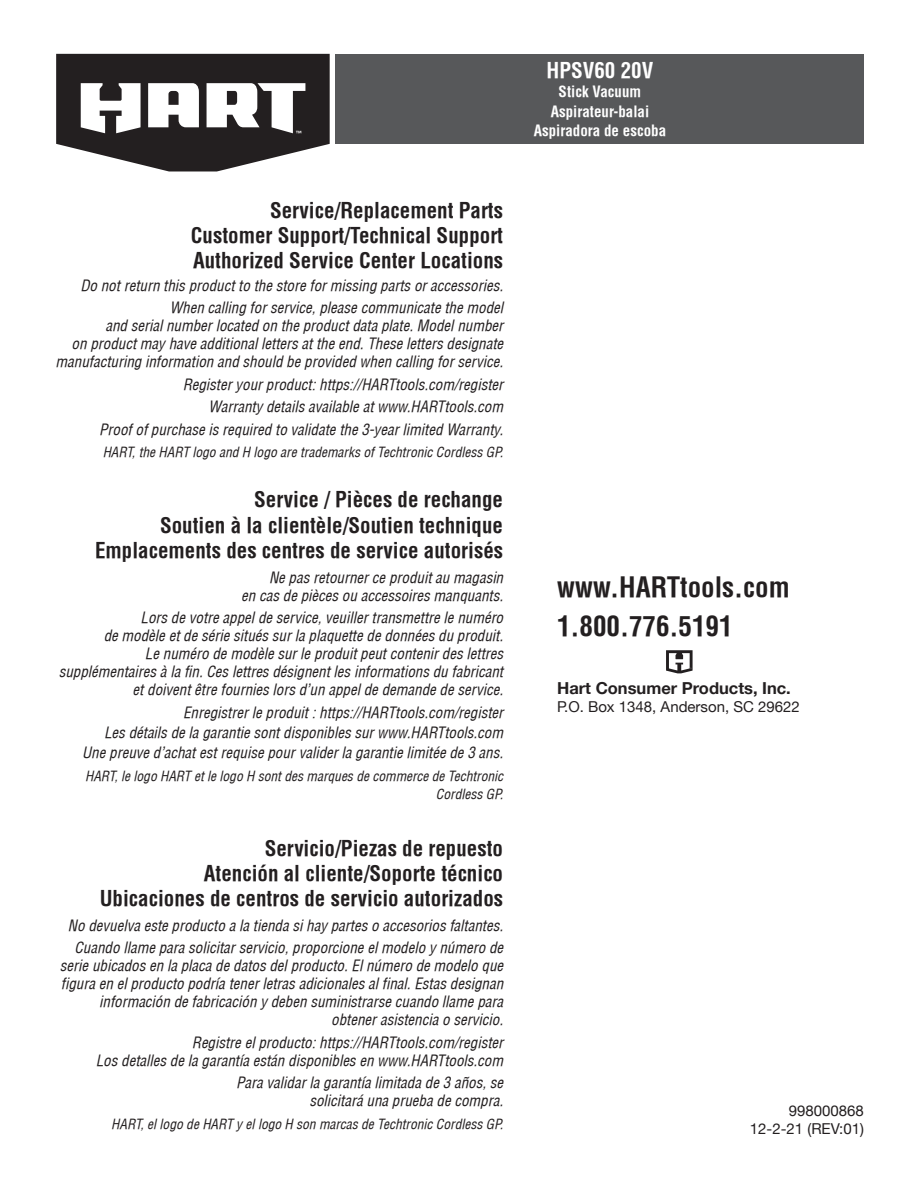
<style>
.page{position:relative;width:918px;height:1188px;background:#fff}
.page>*{position:absolute;margin:0;border:0;box-sizing:border-box;transform-origin:0 0}
.t1{font:700 condensed 27px "Helvetica";color:#231f20}
.t2{font:700 condensed 21px "Helvetica";color:#231f20}
.t3{font:700 condensed 21px "Helvetica";color:#fff}
.Body_text{font:700 16.5px "Helvetica Neue";color:#231f20}
.Body_text-2{font:italic condensed 15px/18px "Helvetica";color:#231f20;text-align:right}
.Body_text-3{font:15px "Helvetica Neue";color:#231f20}
.Body_text-4{font:700 condensed 15px/19.5px "Helvetica";color:#fff;text-align:center}
.Body_text-5{font:italic condensed 13.5px/18px "Helvetica";color:#231f20;text-align:right}
</style>
<div class="page">
<svg style="left:666px;top:650px;width:27px;height:23px"></svg>
<div style="left:336px;top:54px;width:528px;height:90px;background:#57585a"></div>
<svg style="left:56px;top:53px;width:274px;height:119px"></svg>
<p class="t2" style="left:270px;top:197px;width:235px">Service/Replacement Parts</p>
<p class="t2" style="left:191px;top:222px;width:314px">Customer Support/Technical Support</p>
<p class="t2" style="left:193px;top:247px;width:312px">Authorized Service Center Locations</p>
<p class="Body_text-2" style="left:80px;top:276px;width:424px">Do not return this product to the store for missing parts or accessories.</p>
<p class="Body_text-2" style="left:56px;top:299px;width:449px">When calling for service, please communicate the model<br>and serial number located on the product data plate. Model number<br>on product may have additional letters at the end. These letters designate manufacturing information and should be provided when calling for service.</p>
<p class="Body_text-2" style="left:183px;top:375px;width:322px">Register your product: https://HARTtools.com/register</p>
<p class="Body_text-2" style="left:209px;top:398px;width:296px">Warranty details available at www.HARTtools.com</p>
<p class="Body_text-2" style="left:99px;top:420px;width:405px">Proof of purchase is required to validate the 3-year limited Warranty.</p>
<p class="Body_text-5" style="left:103px;top:443px;width:402px">HART, the HART logo and H logo are trademarks of Techtronic Cordless GP.</p>
<p class="t2" style="left:254px;top:487px;width:250px">Service / Pièces de rechange</p>
<p class="t2" style="left:160px;top:512px;width:345px">Soutien à la clientèle/Soutien technique</p>
<p class="t2" style="left:95px;top:537px;width:410px">Emplacements des centres de service autorisés</p>
<p class="Body_text-2" style="left:241px;top:568px;width:263px">Ne pas retourner ce produit au magasin<br>en cas de pièces ou accessoires manquants.</p>
<p class="Body_text-2" style="left:59px;top:609px;width:446px">Lors de votre appel de service, veuiller transmettre le numéro<br>de modèle et de série situés sur la plaquette de données du produit.<br>Le numéro de modèle sur le produit peut contenir des lettres supplémentaires à la fin. Ces lettres désignent les informations du fabricant et doivent être fournies lors d’un appel de demande de service.</p>
<p class="Body_text-2" style="left:183px;top:703px;width:322px">Enregistrer le produit : https://HARTtools.com/register</p>
<p class="Body_text-2" style="left:104px;top:723px;width:401px">Les détails de la garantie sont disponibles sur www.HARTtools.com</p>
<p class="Body_text-2" style="left:82px;top:744px;width:423px">Une preuve d’achat est requise pour valider la garantie limitée de 3 ans.</p>
<p class="Body_text-5" style="left:85px;top:767px;width:420px">HART, le logo HART et le logo H sont des marques de commerce de Techtronic<br>Cordless GP.</p>
<p class="t2" style="left:265px;top:835px;width:240px">Servicio/Piezas de repuesto</p>
<p class="t2" style="left:204px;top:860px;width:301px">Atención al cliente/Soporte técnico</p>
<p class="t2" style="left:100px;top:885px;width:405px">Ubicaciones de centros de servicio autorizados</p>
<p class="Body_text-2" style="left:68px;top:916px;width:437px">No devuelva este producto a la tienda si hay partes o accesorios faltantes.</p>
<p class="Body_text-2" style="left:60px;top:939px;width:445px">Cuando llame para solicitar servicio, proporcione el modelo y número de serie ubicados en la placa de datos del producto. El número de modelo que figura en el producto podría tener letras adicionales al final. Estas designan información de fabricación y deben suministrarse cuando llame para obtener asistencia o servicio.</p>
<p class="Body_text-2" style="left:192px;top:1033px;width:313px">Registre el producto: https://HARTtools.com/register</p>
<p class="Body_text-2" style="left:96px;top:1051px;width:409px">Los detalles de la garantía están disponibles en www.HARTtools.com</p>
<p class="Body_text-2" style="left:236px;top:1074px;width:268px">Para validar la garantía limitada de 3 años, se solicitará una prueba de compra.</p>
<p class="Body_text-5" style="left:111px;top:1115px;width:393px">HART, el logo de HART y el logo H son marcas de Techtronic Cordless GP.</p>
<p class="t3" style="left:547px;top:57px;width:108px">HPSV60 20V</p>
<p class="Body_text-4" style="left:534px;top:82px;width:134px">Stick Vacuum<br>Aspirateur-balai<br>Aspiradora de escoba</p>
<p class="t1" style="left:557px;top:570px;width:234px">www.HARTtools.com</p>
<p class="t1" style="left:557px;top:609px;width:177px">1.800.776.5191</p>
<p class="Body_text" style="left:557px;top:677px;width:235px">Hart Consumer Products, Inc.</p>
<p class="Body_text-3" style="left:557px;top:697px;width:244px">P.O. Box 1348, Anderson, SC 29622</p>
<p class="Body_text-3" style="left:789px;top:1102px;width:77px">998000868</p>
<p class="Body_text-3" style="left:750px;top:1120px;width:116px">12-2-21 (REV:01)</p>
</div>
